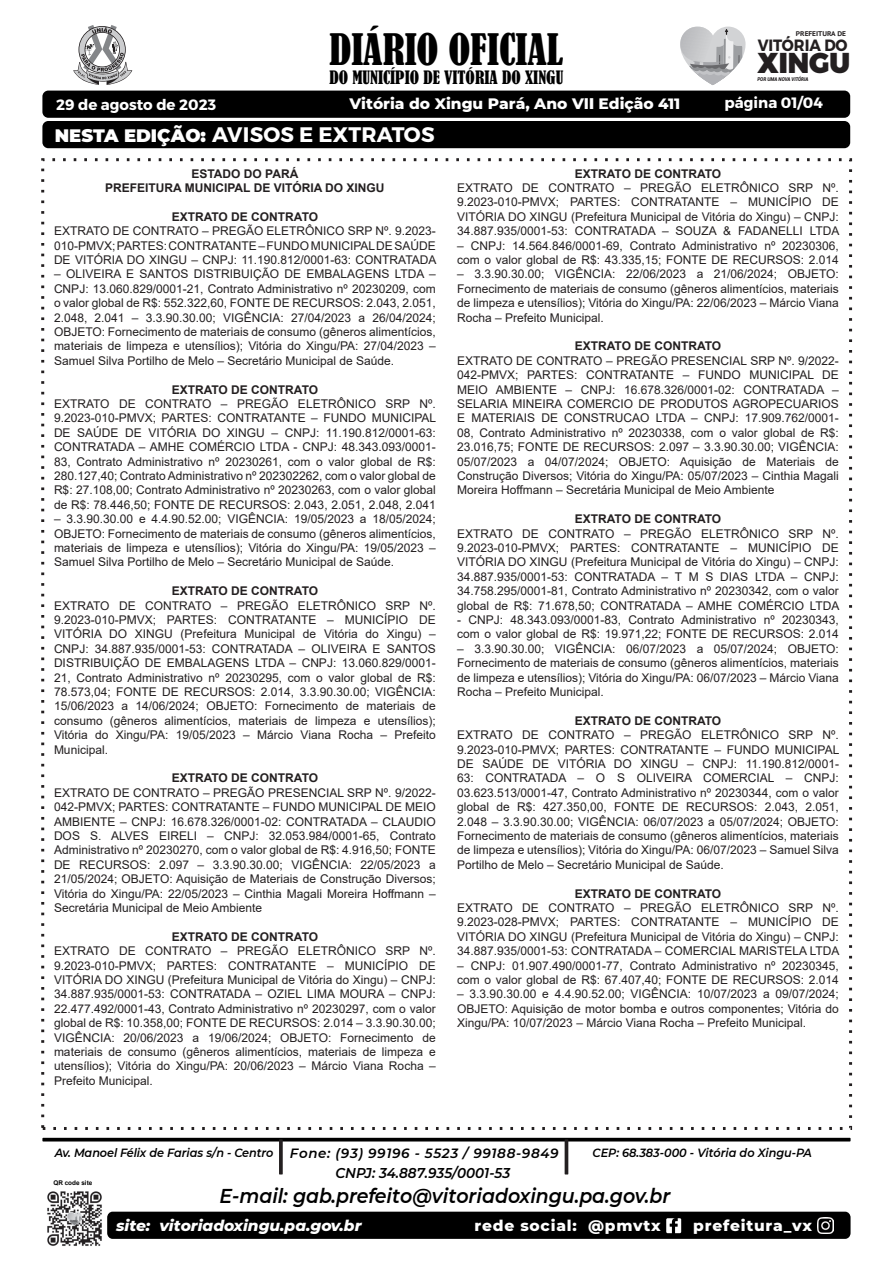
<style>
.page{position:relative;width:893px;height:1263px;background:#fff}
.page>*{position:absolute;margin:0;border:0;box-sizing:border-box;transform-origin:0 0}
.t1{font:condensed 40.65px "Bernard";color:#000}
.t2{font:900 28.65px "Montserrat";color:#231f20;scale:.95 1}
.t3{font:700 21px "Montserrat";letter-spacing:.01em;color:#fff}
.t4{font:italic 600 20.1px "Montserrat";color:#000;scale:.95 1}
.t5{font:900 18px "Montserrat";color:#fff}
.t6{font:condensed 17.25px "Bernard";color:#000}
.t7{font:700 16.35px "Montserrat";color:#231f20;scale:.91 1}
.t8{font:800 15.45px "Montserrat";color:#fff}
.t9{font:800 15.45px "Montserrat";letter-spacing:.05em;color:#fff}
.t10{font:italic 800 15.45px "Montserrat";color:#fff}
.t11{font:700 15px "Montserrat";color:#fff}
.t12{font:italic 600 14.25px "Montserrat";color:#000;scale:.95 1}
.t13{font:12px/14.4px "Arial";color:#231f20;text-align:justify}
.t14{font:700 12px/14.4px "Arial";color:#231f20;text-align:center}
.t15{font:italic 600 11.85px "Montserrat";color:#000;scale:.95 1}
.t16{font:700 6.75px "PT Sans";color:#231f20;scale:1.09 1}
.t17{font:700 6.45px "Arial";color:#000}
.t18{font:italic 900 5.25px "Roboto";color:#231f20;scale:.87 1}
.s1{font-size:15px}
.s2{font-size:13.35px}
</style>
<div class="page">
<div style="left:107px;top:1212px;width:743px;height:27px;background:#000;border-radius:6px"></div>
<hr style="left:42px;top:1138px;width:808px;height:3px;background:#000">
<svg style="left:680px;top:27px;width:65px;height:58px"></svg>
<img style="left:47px;top:1191px;width:55px;height:55px">
<div style="left:42px;top:121px;width:808px;height:27px;background:#000;border-radius:6px"></div>
<div style="left:42px;top:91px;width:808px;height:27px;background:#000;border-radius:6px"></div>
<svg style="left:73px;top:25px;width:59px;height:60px"></svg>
<svg style="left:279px;top:1139px;width:4px;height:35px"></svg>
<hr style="left:565px;top:1139px;width:3px;height:35px;background:#231f20">
<img style="left:818px;top:1218px;width:16px;height:15px">
<svg style="left:666px;top:1218px;width:15px;height:15px"></svg>
<h1 class="t1" style="left:329px;top:26px;width:236px">DIÁRIO OFICIAL</h1>
<h3 class="t6" style="left:330px;top:67px;width:235px">DO MUNICÍPIO DE VITÓRIA DO XINGU</h3>
<p class="t16" style="left:796px;top:29px;width:47px">PREFEITURA DE</p>
<h3 class="t7" style="left:758px;top:35px;width:100px">VITÓRIA DO</h3>
<p class="t18" style="left:757px;top:75px;width:60px">POR UMA NOVA VITÓRIA</p>
<h2 class="t2" style="left:758px;top:45px;width:99px">XINGU</h2>
<p class="t11" style="left:56px;top:95px;width:161px">29 de agosto de 2023</p>
<p class="t11" style="left:725px;top:93px;width:100px">página 01/04</p>
<p class="t8" style="left:349px;top:93px;width:332px">Vitória do Xingu Pará, Ano VII Edição <span class="s1">411</span></p>
<h3 class="t3" style="left:212px;top:122px;width:224px">AVISOS E EXTRATOS</h3>
<h3 class="t5" style="left:55px;top:122px;width:153px">NESTA EDIÇÃO:</h3>
<p class="t14" style="left:105px;top:166px;width:281px">ESTADO DO PARÁ<br>PREFEITURA MUNICIPAL DE VITÓRIA DO XINGU</p>
<p class="t14" style="left:172px;top:209px;width:148px">EXTRATO DE CONTRATO</p>
<p class="t13" style="left:54px;top:224px;width:384px">EXTRATO DE CONTRATO – PREGÃO ELETRÔNICO SRP Nº. 9.2023- 010-PMVX; PARTES: CONTRATANTE – FUNDO MUNICIPAL DE SAÚDE DE VITÓRIA DO XINGU – CNPJ: 11.190.812/0001-63: CONTRATADA</p>
<p class="t13" style="left:54px;top:267px;width:383px">– OLIVEIRA E SANTOS DISTRIBUIÇÃO DE EMBALAGENS LTDA – CNPJ: 13.060.829/0001-21, Contrato Administrativo nº 20230209, com o valor global de R$: 552.322,60, FONTE DE RECURSOS: 2.043, 2.051, 2.048, 2.041 – 3.3.90.30.00; VIGÊNCIA: 27/04/2023 a 26/04/2024; OBJETO: Fornecimento de materiais de consumo (gêneros alimentícios, materiais de limpeza e utensílios); Vitória do Xingu/PA: 27/04/2023 – Samuel Silva Portilho de Melo – Secretário Municipal de Saúde.</p>
<p class="t14" style="left:172px;top:382px;width:148px">EXTRATO DE CONTRATO</p>
<p class="t13" style="left:54px;top:396px;width:384px">EXTRATO DE CONTRATO – PREGÃO ELETRÔNICO SRP Nº.<br>9.2023-010-PMVX; PARTES: CONTRATANTE – FUNDO MUNICIPAL DE SAÚDE DE VITÓRIA DO XINGU – CNPJ: 11.190.812/0001-63:<br>CONTRATADA – AMHE COMÉRCIO LTDA - CNPJ: 48.343.093/0001- 83, Contrato Administrativo nº 20230261, com o valor global de R$:<br>280.127,40; Contrato Administrativo nº 202302262, com o valor global de R$: 27.108,00; Contrato Administrativo nº 20230263, com o valor global de R$: 78.446,50; FONTE DE RECURSOS: 2.043, 2.051, 2.048, 2.041</p>
<p class="t13" style="left:54px;top:512px;width:383px">– 3.3.90.30.00 e 4.4.90.52.00; VIGÊNCIA: 19/05/2023 a 18/05/2024; OBJETO: Fornecimento de materiais de consumo (gêneros alimentícios, materiais de limpeza e utensílios); Vitória do Xingu/PA: 19/05/2023 – Samuel Silva Portilho de Melo – Secretário Municipal de Saúde.</p>
<p class="t14" style="left:172px;top:584px;width:148px">EXTRATO DE CONTRATO</p>
<p class="t13" style="left:54px;top:598px;width:383px">EXTRATO DE CONTRATO – PREGÃO ELETRÔNICO SRP Nº.<br>9.2023-010-PMVX; PARTES: CONTRATANTE – MUNICÍPIO DE VITÓRIA DO XINGU (Prefeitura Municipal de Vitória do Xingu) – CNPJ: 34.887.935/0001-53: CONTRATADA – OLIVEIRA E SANTOS DISTRIBUIÇÃO DE EMBALAGENS LTDA – CNPJ: 13.060.829/0001- 21, Contrato Administrativo nº 20230295, com o valor global de R$:<br>78.573,04; FONTE DE RECURSOS: 2.014, 3.3.90.30.00; VIGÊNCIA:<br>15/06/2023 a 14/06/2024; OBJETO: Fornecimento de materiais de consumo (gêneros alimentícios, materiais de limpeza e utensílios); Vitória do Xingu/PA: 19/05/2023 – Márcio Viana Rocha – Prefeito Municipal.</p>
<p class="t14" style="left:172px;top:771px;width:148px">EXTRATO DE CONTRATO</p>
<p class="t13" style="left:54px;top:785px;width:383px">EXTRATO DE CONTRATO – PREGÃO PRESENCIAL SRP Nº. 9/2022- 042-PMVX; PARTES: CONTRATANTE – FUNDO MUNICIPAL DE MEIO AMBIENTE – CNPJ: 16.678.326/0001-02: CONTRATADA – CLAUDIO DOS S. ALVES EIRELI – CNPJ: 32.053.984/0001-65, Contrato Administrativo nº 20230270, com o valor global de R$: 4.916,50; FONTE DE RECURSOS: 2.097 – 3.3.90.30.00; VIGÊNCIA: 22/05/2023 a 21/05/2024; OBJETO: Aquisição de Materiais de Construção Diversos; Vitória do Xingu/PA: 22/05/2023 – Cinthia Magali Moreira Hoffmann – Secretária Municipal de Meio Ambiente</p>
<p class="t14" style="left:172px;top:929px;width:148px">EXTRATO DE CONTRATO</p>
<p class="t13" style="left:54px;top:944px;width:383px">EXTRATO DE CONTRATO – PREGÃO ELETRÔNICO SRP Nº.<br>9.2023-010-PMVX; PARTES: CONTRATANTE – MUNICÍPIO DE VITÓRIA DO XINGU (Prefeitura Municipal de Vitória do Xingu) – CNPJ:<br>34.887.935/0001-53: CONTRATADA – OZIEL LIMA MOURA – CNPJ:<br>22.477.492/0001-43, Contrato Administrativo nº 20230297, com o valor global de R$: 10.358,00; FONTE DE RECURSOS: 2.014 – 3.3.90.30.00; VIGÊNCIA: 20/06/2023 a 19/06/2024; OBJETO: Fornecimento de materiais de consumo (gêneros alimentícios, materiais de limpeza e utensílios); Vitória do Xingu/PA: 20/06/2023 – Márcio Viana Rocha – Prefeito Municipal.</p>
<p class="t14" style="left:575px;top:166px;width:148px">EXTRATO DE CONTRATO</p>
<p class="t13" style="left:457px;top:180px;width:384px">EXTRATO DE CONTRATO – PREGÃO ELETRÔNICO SRP Nº.<br>9.2023-010-PMVX; PARTES: CONTRATANTE – MUNICÍPIO DE VITÓRIA DO XINGU (Prefeitura Municipal de Vitória do Xingu) – CNPJ:<br>34.887.935/0001-53: CONTRATADA – SOUZA &amp; FADANELLI LTDA</p>
<p class="t13" style="left:457px;top:238px;width:383px">– CNPJ: 14.564.846/0001-69, Contrato Administrativo nº 20230306, com o valor global de R$: 43.335,15; FONTE DE RECURSOS: 2.014</p>
<p class="t13" style="left:457px;top:267px;width:383px">– 3.3.90.30.00; VIGÊNCIA: 22/06/2023 a 21/06/2024; OBJETO:<br>Fornecimento de materiais de consumo (gêneros alimentícios, materiais de limpeza e utensílios); Vitória do Xingu/PA: 22/06/2023 – Márcio Viana Rocha – Prefeito Municipal.</p>
<p class="t14" style="left:575px;top:339px;width:148px">EXTRATO DE CONTRATO</p>
<p class="t13" style="left:457px;top:353px;width:383px">EXTRATO DE CONTRATO – PREGÃO PRESENCIAL SRP Nº. 9/2022- 042-PMVX; PARTES: CONTRATANTE – FUNDO MUNICIPAL DE MEIO AMBIENTE – CNPJ: 16.678.326/0001-02: CONTRATADA – SELARIA MINEIRA COMERCIO DE PRODUTOS AGROPECUARIOS E MATERIAIS DE CONSTRUCAO LTDA – CNPJ: 17.909.762/0001- 08, Contrato Administrativo nº 20230338, com o valor global de R$:<br>23.016,75; FONTE DE RECURSOS: 2.097 – 3.3.90.30.00; VIGÊNCIA:<br>05/07/2023 a 04/07/2024; OBJETO: Aquisição de Materiais de Construção Diversos; Vitória do Xingu/PA: 05/07/2023 – Cinthia Magali Moreira Hoffmann – Secretária Municipal de Meio Ambiente</p>
<p class="t14" style="left:575px;top:512px;width:148px">EXTRATO DE CONTRATO</p>
<p class="t13" style="left:457px;top:526px;width:384px">EXTRATO DE CONTRATO – PREGÃO ELETRÔNICO SRP Nº.<br>9.2023-010-PMVX; PARTES: CONTRATANTE – MUNICÍPIO DE VITÓRIA DO XINGU (Prefeitura Municipal de Vitória do Xingu) – CNPJ:<br>34.887.935/0001-53: CONTRATADA – T M S DIAS LTDA – CNPJ:<br>34.758.295/0001-81, Contrato Administrativo nº 20230342, com o valor global de R$: 71.678,50; CONTRATADA – AMHE COMÉRCIO LTDA</p>
<p class="t13" style="left:457px;top:612px;width:383px">- CNPJ: 48.343.093/0001-83, Contrato Administrativo nº 20230343, com o valor global de R$: 19.971,22; FONTE DE RECURSOS: 2.014</p>
<p class="t13" style="left:457px;top:641px;width:383px">– 3.3.90.30.00; VIGÊNCIA: 06/07/2023 a 05/07/2024; OBJETO:<br>Fornecimento de materiais de consumo (gêneros alimentícios, materiais de limpeza e utensílios); Vitória do Xingu/PA: 06/07/2023 – Márcio Viana Rocha – Prefeito Municipal.</p>
<p class="t14" style="left:575px;top:713px;width:148px">EXTRATO DE CONTRATO</p>
<p class="t13" style="left:457px;top:728px;width:384px">EXTRATO DE CONTRATO – PREGÃO ELETRÔNICO SRP Nº.<br>9.2023-010-PMVX; PARTES: CONTRATANTE – FUNDO MUNICIPAL DE SAÚDE DE VITÓRIA DO XINGU – CNPJ: 11.190.812/0001- 63: CONTRATADA – O S OLIVEIRA COMERCIAL – CNPJ:<br>03.623.513/0001-47, Contrato Administrativo nº 20230344, com o valor global de R$: 427.350,00, FONTE DE RECURSOS: 2.043, 2.051, 2.048 – 3.3.90.30.00; VIGÊNCIA: 06/07/2023 a 05/07/2024; OBJETO:<br>Fornecimento de materiais de consumo (gêneros alimentícios, materiais de limpeza e utensílios); Vitória do Xingu/PA: 06/07/2023 – Samuel Silva Portilho de Melo – Secretário Municipal de Saúde.</p>
<p class="t14" style="left:575px;top:886px;width:148px">EXTRATO DE CONTRATO</p>
<p class="t13" style="left:457px;top:900px;width:384px">EXTRATO DE CONTRATO – PREGÃO ELETRÔNICO SRP Nº.<br>9.2023-028-PMVX; PARTES: CONTRATANTE – MUNICÍPIO DE VITÓRIA DO XINGU (Prefeitura Municipal de Vitória do Xingu) – CNPJ:<br>34.887.935/0001-53: CONTRATADA – COMERCIAL MARISTELA LTDA</p>
<p class="t13" style="left:457px;top:958px;width:383px">– CNPJ: 01.907.490/0001-77, Contrato Administrativo nº 20230345, com o valor global de R$: 67.407,40; FONTE DE RECURSOS: 2.014</p>
<p class="t13" style="left:457px;top:987px;width:383px">– 3.3.90.30.00 e 4.4.90.52.00; VIGÊNCIA: 10/07/2023 a 09/07/2024; OBJETO: Aquisição de motor bomba e outros componentes; Vitória do Xingu/PA: 10/07/2023 – Márcio Viana Rocha – Prefeito Municipal.</p>
<p class="t15" style="left:55px;top:1144px;width:532px">Av. Manoel Félix de Farias s/n - Centro <span class="s2">Fone: (93) 99196 - 5523 / 99188-9849</span></p>
<p class="t15" style="left:592px;top:1144px;width:232px">CEP: 68.383-000 - Vitória do Xingu-PA</p>
<p class="t12" style="left:335px;top:1163px;width:185px">CNPJ: 34.887.935/0001-53</p>
<h3 class="t4" style="left:220px;top:1182px;width:476px">E-mail: gab.prefeito@vitoriadoxingu.pa.gov.br</h3>
<p class="t10" style="left:116px;top:1214px;width:247px">site: vitoriadoxingu.pa.gov.br</p>
<p class="t9" style="left:474px;top:1214px;width:188px">rede social: @pmvtx</p>
<p class="t9" style="left:693px;top:1214px;width:120px">prefeitura_vx</p>
<p class="t17" style="left:53px;top:1178px;width:40px">QR code site</p>
</div>
